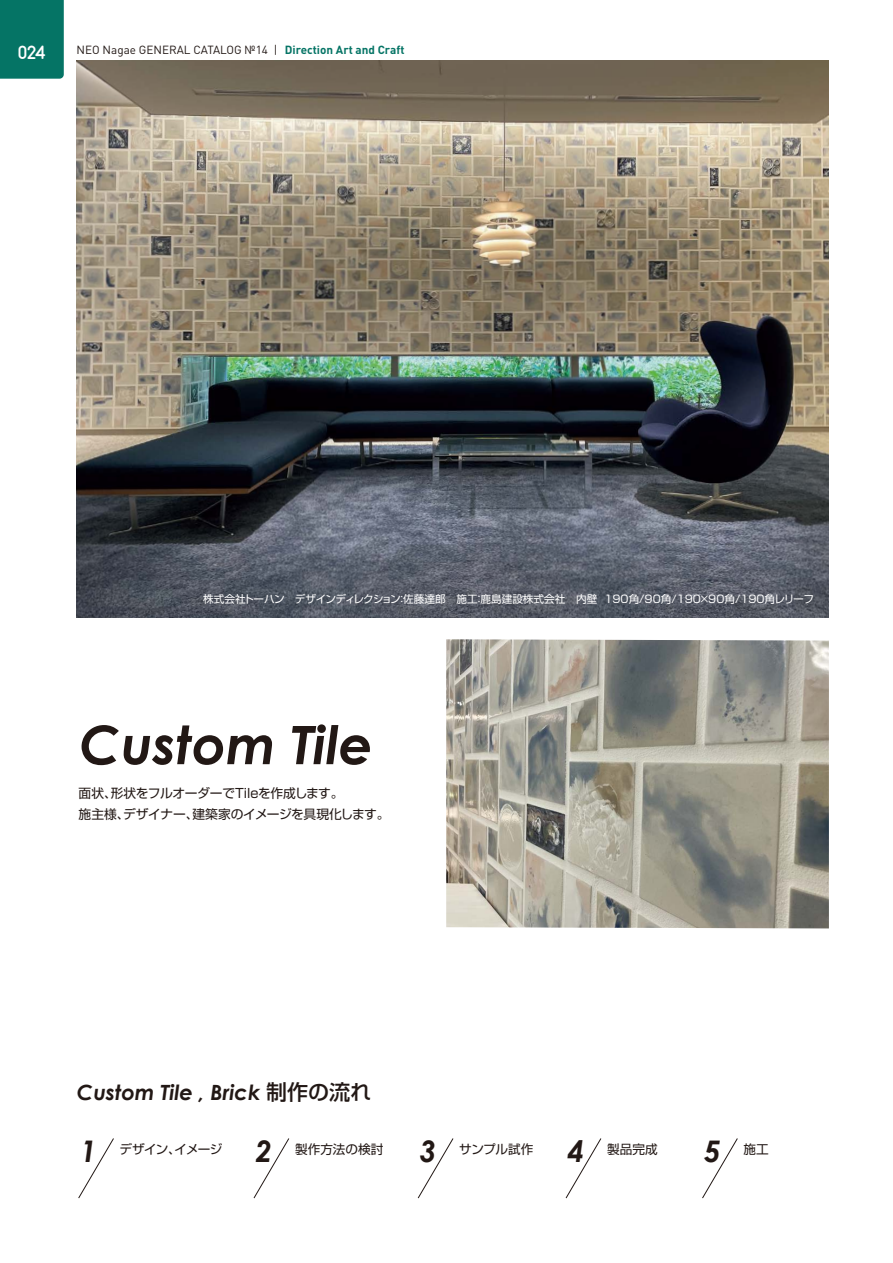
<style>
.page{position:relative;width:893px;height:1263px;background:#fff}
.page>*{position:absolute;margin:0;border:0;box-sizing:border-box;transform-origin:0 0}
.t1{font:italic 700 53.1px "Century Gothic";color:#221815}
.t2{font:italic 700 29.7px "Century Gothic";color:#221815}
.t3{font:italic 700 21px "Century Gothic";color:#221815}
.t4{font:19.2px "Arciform";color:#fff}
.t5{font:12.75px/21.3px "Shin Go Pro";letter-spacing:-.03em;color:#221815}
.t6{font:12.6px "Shin Go Pro";color:#221815}
.t7{font:12.6px "Shin Go Pro";letter-spacing:-.055em;color:#221815}
.t8{font:11.7px "DIN Pro";color:#221815}
.t9{font:500 11.7px "DIN Pro";color:#057465}
.t10{font:700 11.7px "DIN Pro";color:#057465}
.t11{font:10.65px "Shin Go Pro";color:#fff}
.s1{font-family:"Shin Go Pro";font-weight:500;font-style:normal}
</style>
<div class="page">
<div style="left:0;top:0;width:64px;height:79px;background:#057465"></div>
<img style="left:77px;top:61px;width:752px;height:557px">
<svg style="left:78px;top:1138px;width:36px;height:61px"></svg>
<svg style="left:253px;top:1138px;width:37px;height:61px"></svg>
<svg style="left:417px;top:1138px;width:37px;height:61px"></svg>
<svg style="left:565px;top:1138px;width:37px;height:61px"></svg>
<svg style="left:702px;top:1138px;width:36px;height:61px"></svg>
<img style="left:446px;top:639px;width:383px;height:289px">
<h3 class="t4" style="left:23px;top:38px;width:21px">24</h3>
<p class="t8" style="left:77px;top:41px;width:204px">NEO Nagae GENERAL CATALOG №14 |</p>
<p class="t10" style="left:336px;top:42px;width:70px">Art and Craft</p>
<p class="t9" style="left:286px;top:41px;width:91px">Direction and Art</p>
<h3 class="t4" style="left:18px;top:40px;width:29px">024</h3>
<p class="t8" style="left:207px;top:42px;width:72px">TALOG №14 |</p>
<p class="t11" style="left:203px;top:590px;width:612px">株式会社トーハン　デザインディレクション：佐藤達郎　施工：鹿島建設株式会社　内壁 190角/90角/190×90角/190角レリーフ</p>
<h1 class="t1" style="left:79px;top:711px;width:295px">Custom Tile</h1>
<p class="t5" style="left:79px;top:781px;width:312px">面状、形状をフルオーダーでTileを作成します。<br>施主様、デザイナー、建築家のイメージを具現化します。</p>
<h3 class="t3" style="left:77px;top:1078px;width:296px">Custom Tile , Brick <span class="s1">制作の流れ</span></h3>
<h2 class="t2" style="left:80px;top:1132px;width:18px">1</h2>
<p class="t7" style="left:119px;top:1139px;width:104px">デザイン、イメージ</p>
<h2 class="t2" style="left:255px;top:1132px;width:18px">2</h2>
<p class="t6" style="left:295px;top:1139px;width:90px">製作方法の検討</p>
<p class="t6" style="left:459px;top:1139px;width:76px">サンプル試作</p>
<h2 class="t2" style="left:420px;top:1132px;width:18px">3</h2>
<h2 class="t2" style="left:567px;top:1132px;width:18px">4</h2>
<p class="t6" style="left:607px;top:1139px;width:52px">製品完成</p>
<h2 class="t2" style="left:704px;top:1132px;width:18px">5</h2>
<p class="t6" style="left:744px;top:1139px;width:27px">施工</p>
</div>
